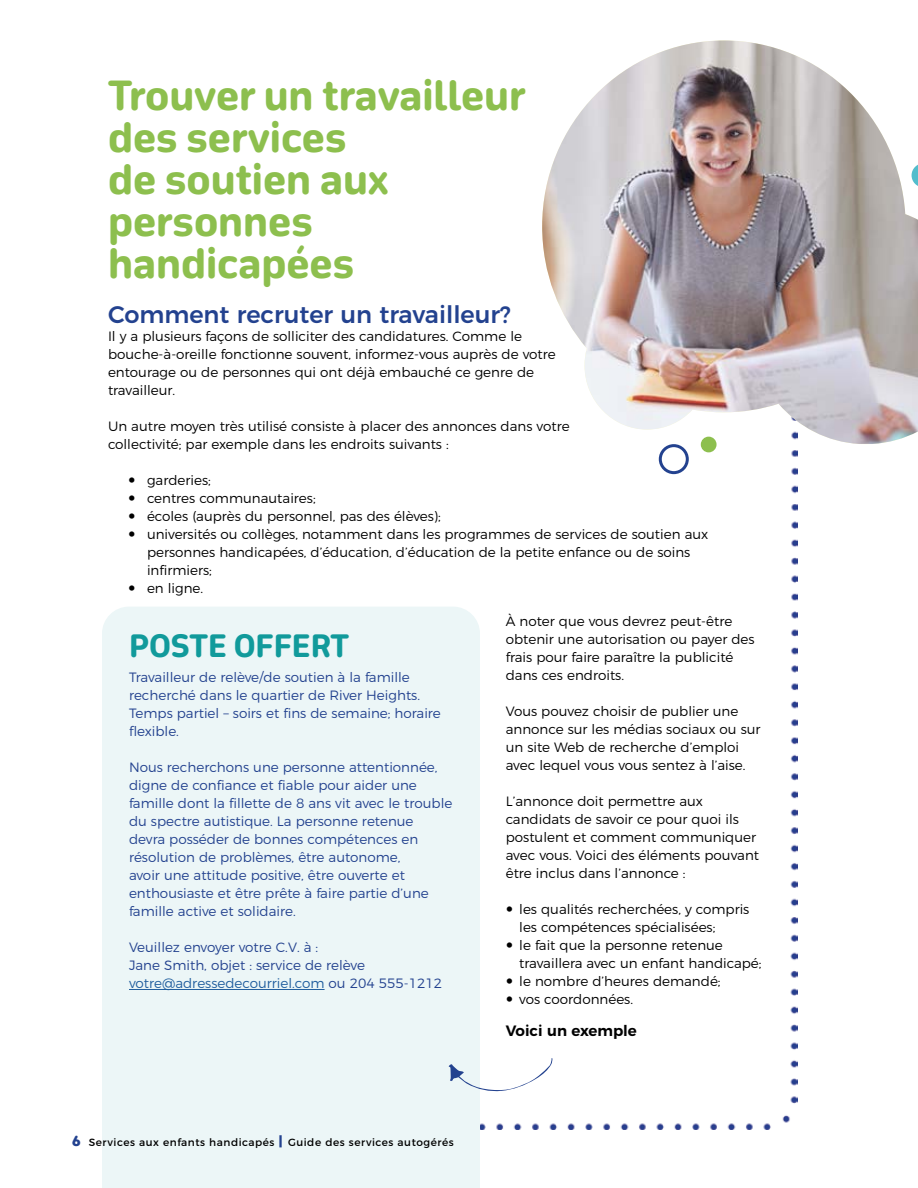
<style>
.page{position:relative;width:918px;height:1188px;background:#fff}
.page>*{position:absolute;margin:0;border:0;box-sizing:border-box;transform-origin:0 0}
.Head{font:800 39px/42px "October DL";color:#8dbf4e}
.SubHead_color{font:800 30px "October DL";color:#119a9b}
.Subhead{font:500 24px "Montserrat";color:#23428f}
.BODY{font:600 15px "Montserrat";color:#000}
.t1{font:300 13.5px/18px "Montserrat";color:#000}
.SideBar{font:300 13.5px/18px "Montserrat";color:#23428f}
.SideBar-2{font:300 13.5px "Montserrat";color:#215e9e}
.t2{font:10.5px "Montserrat";letter-spacing:.05em;color:#000}
.s1{color:#23428f}
.s2{font-family:"October DL";font-weight:900;font-size:13.5px;color:#23428f}
.s3{font-weight:900;font-size:13.5px;color:#23428f}
</style>
<div class="page">
<img style="left:480px;top:444px;width:318px;height:685px">
<img style="left:542px;top:40px;width:376px;height:404px">
<svg style="left:912px;top:163px;width:6px;height:24px"></svg>
<div style="left:659px;top:444px;width:30px;height:30px;border:3px solid #23428f;border-radius:50%"></div>
<div style="left:702px;top:437px;width:14px;height:15px;background:#8dbf4e;border-radius:50%"></div>
<div style="left:701px;top:437px;width:16px;height:15px;border:2px solid #8dbf4e;border-radius:50%"></div>
<div style="left:102px;top:607px;width:378px;height:581px;background:#ecf6f7"></div>
<hr style="left:129px;top:989px;width:196px;height:1px;background:#215e9e">
<svg style="left:449px;top:1058px;width:104px;height:34px"></svg>
<svg style="left:507px;top:907px;width:5px;height:5px"></svg>
<svg style="left:507px;top:943px;width:5px;height:5px"></svg>
<svg style="left:507px;top:979px;width:5px;height:5px"></svg>
<svg style="left:507px;top:997px;width:5px;height:5px"></svg>
<p class="Head" style="left:108px;top:76px;width:419px">Trouver un travailleur des services<br>de soutien aux personnes handicapées</p>
<h1 class="Subhead" style="left:108px;top:296px;width:405px">Comment recruter un travailleur?</h1>
<p class="t1" style="left:108px;top:326px;width:449px">Il y a plusieurs façons de solliciter des candidatures. Comme le bouche-à-oreille fonctionne souvent, informez-vous auprès de votre entourage ou de personnes qui ont déjà embauché ce genre de travailleur.</p>
<p class="t1" style="left:108px;top:416px;width:463px">Un autre moyen très utilisé consiste à placer des annonces dans votre collectivité; par exemple dans les endroits suivants :</p>
<p class="t1" style="left:147px;top:470px;width:65px">garderies;</p>
<p class="t1" style="left:147px;top:488px;width:170px">centres communautaires;</p>
<p class="t1" style="left:147px;top:506px;width:295px">écoles (auprès du personnel, pas des élèves);</p>
<p class="t1" style="left:147px;top:524px;width:563px">universités ou collèges, notamment dans les programmes de services de soutien aux personnes handicapées, d’éducation, d’éducation de la petite enfance ou de soins infirmiers;</p>
<p class="t1" style="left:147px;top:578px;width:56px">en ligne.</p>
<h1 class="SubHead_color" style="left:129px;top:626px;width:222px">POSTE OFFERT</h1>
<p class="SideBar" style="left:129px;top:667px;width:291px">Travailleur de relève/de soutien à la famille recherché dans le quartier de River Heights.</p>
<p class="SideBar" style="left:129px;top:703px;width:313px">Temps partiel – soirs et fins de semaine; horaire flexible.</p>
<p class="SideBar" style="left:129px;top:757px;width:325px">Nous recherchons une personne attentionnée, digne de confiance et fiable pour aider une famille dont la fillette de 8 ans vit avec le trouble du spectre autistique. La personne retenue devra posséder de bonnes compétences en résolution de problèmes, être autonome,<br>avoir une attitude positive, être ouverte et enthousiaste et être prête à faire partie d’une famille active et solidaire.</p>
<p class="SideBar" style="left:129px;top:937px;width:191px">Veuillez envoyer votre C.V. à :</p>
<p class="SideBar" style="left:129px;top:955px;width:238px">Jane Smith, objet : service de relève</p>
<p class="SideBar-2" style="left:129px;top:973px;width:315px">votre@adressedecourriel.com <span class="s1">ou 204 555-1212</span></p>
<p class="t1" style="left:506px;top:611px;width:250px">À noter que vous devrez peut-être obtenir une autorisation ou payer des frais pour faire paraître la publicité dans ces endroits.</p>
<p class="t1" style="left:506px;top:701px;width:256px">Vous pouvez choisir de publier une annonce sur les médias sociaux ou sur un site Web de recherche d’emploi avec lequel vous vous sentez à l’aise.</p>
<p class="t1" style="left:506px;top:791px;width:255px">L’annonce doit permettre aux candidats de savoir ce pour quoi ils postulent et comment communiquer avec vous. Voici des éléments pouvant être inclus dans l’annonce :</p>
<p class="t1" style="left:519px;top:899px;width:232px">les qualités recherchées, y compris les compétences spécialisées;</p>
<p class="t1" style="left:519px;top:935px;width:244px">le fait que la personne retenue travaillera avec un enfant handicapé;</p>
<p class="t1" style="left:519px;top:971px;width:203px">le nombre d’heures demandé;</p>
<p class="t1" style="left:519px;top:989px;width:114px">vos coordonnées.</p>
<p class="BODY" style="left:506px;top:1018px;width:133px">Voici un exemple</p>
<p class="t2" style="left:72px;top:1134px;width:383px"><span class="s2">6</span> Services aux enfants handicapés <span class="s3">|</span> Guide des services autogérés</p>
</div>
